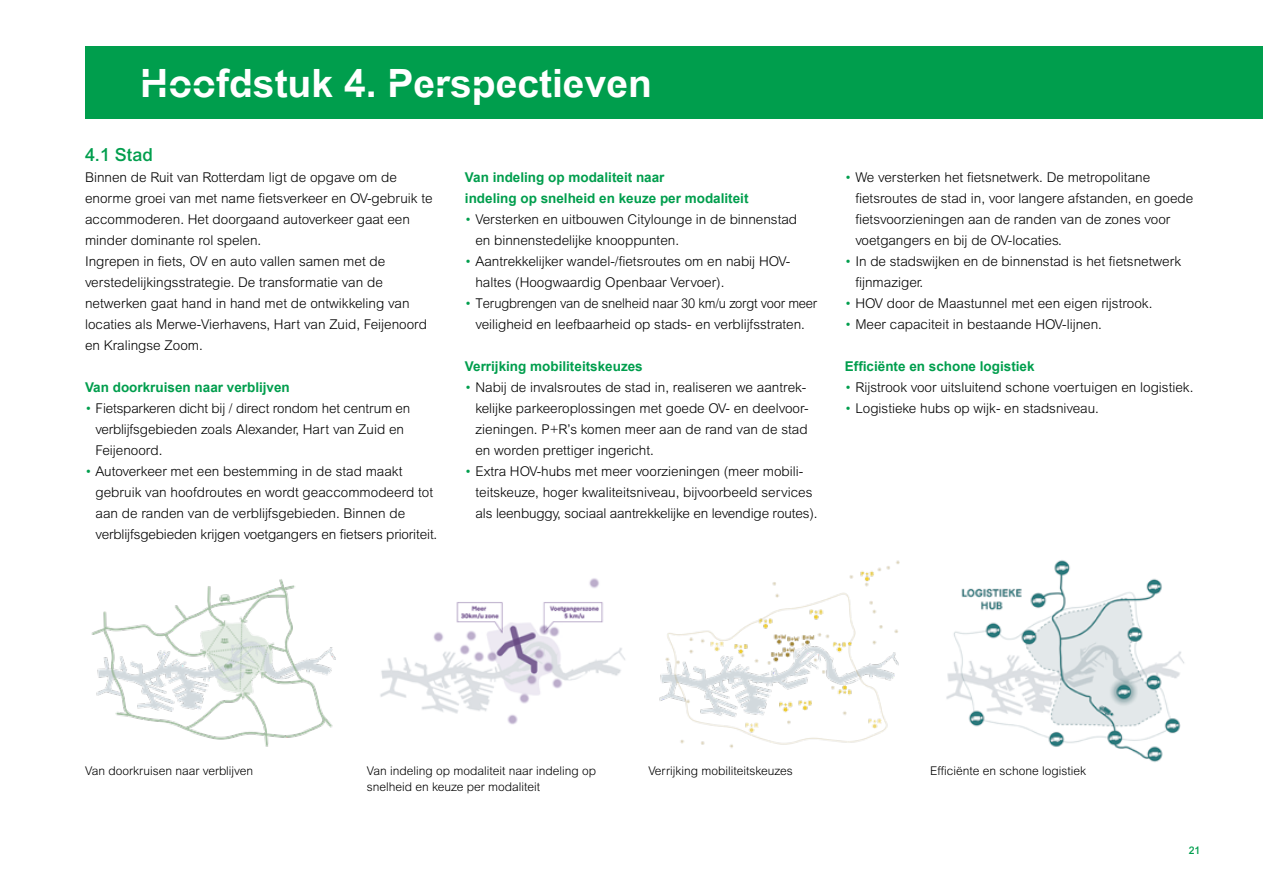
<style>
.page{position:relative;width:1263px;height:893px;background:#fff}
.page>*{position:absolute;margin:0;border:0;box-sizing:border-box;transform-origin:0 0}
.kop_1{font:700 39px "Arialfor Rotterdam";color:#fff}
.tussenkop_2_groen{font:500 18px "Arial MT Std";color:#009e4d}
.Body{font:300 13.5px/21px "Arial MT Std";color:#000}
.kopje_3_groen{font:700 13.5px/21px "Arial";color:#009e4d}
.fotobijschrift{font:300 12px/16.5px "Arial MT Std";color:#000}
.t1{font:500 10.5px "Arial MT Std";color:#009e4d}
.s1{color:#009e4d}
</style>
<div class="page">
<div style="left:85px;top:47px;width:1178px;height:72px;background:#009e4d"></div>
<img style="left:659px;top:560px;width:241px;height:188px">
<img style="left:946px;top:560px;width:239px;height:202px">
<img style="left:380px;top:578px;width:245px;height:147px">
<img style="left:91px;top:579px;width:245px;height:168px">
<h1 class="kop_1" style="left:140px;top:62px;width:513px">Hoofdstuk 4. Perspectieven</h1>
<h2 class="tussenkop_2_groen" style="left:85px;top:144px;width:69px">4.1 Stad</h2>
<p class="Body" style="left:85px;top:167px;width:349px">Binnen de Ruit van Rotterdam ligt de opgave om de enorme groei van met name fietsverkeer en OV-gebruik te accommoderen. Het doorgaand autoverkeer gaat een minder dominante rol spelen.</p>
<p class="Body" style="left:85px;top:251px;width:343px">Ingrepen in fiets, OV en auto vallen samen met de verstedelijkingsstrategie. De transformatie van de netwerken gaat hand in hand met de ontwikkeling van locaties als Merwe-Vierhavens, Hart van Zuid, Feijenoord en Kralingse Zoom.</p>
<h3 class="kopje_3_groen" style="left:85px;top:377px;width:206px">Van doorkruisen naar verblijven</h3>
<p class="Body" style="left:96px;top:398px;width:316px;text-indent:-11px"><span class="s1">•</span> Fietsparkeren dicht bij / direct rondom het centrum en verblijfsgebieden zoals Alexander, Hart van Zuid en<br>Feijenoord.</p>
<p class="Body" style="left:96px;top:461px;width:343px;text-indent:-11px"><span class="s1">•</span> Autoverkeer met een bestemming in de stad maakt gebruik van hoofdroutes en wordt geaccommodeerd tot aan de randen van de verblijfsgebieden. Binnen de verblijfsgebieden krijgen voetgangers en fietsers prioriteit.</p>
<h3 class="kopje_3_groen" style="left:465px;top:167px;width:285px">Van indeling op modaliteit naar<br>indeling op snelheid en keuze per modaliteit</h3>
<p class="Body" style="left:475px;top:209px;width:323px;text-indent:-11px"><span class="s1">•</span> Versterken en uitbouwen Citylounge in de binnenstad en binnenstedelijke knooppunten.</p>
<p class="Body" style="left:475px;top:251px;width:316px;text-indent:-11px"><span class="s1">•</span> Aantrekkelijker wandel-/fietsroutes om en nabij HOV&shy;haltes (Hoogwaardig Openbaar Vervoer).</p>
<p class="Body" style="left:465px;top:293px;width:354px;text-align:center"><span class="s1">•</span> Terugbrengen van de snelheid naar 30 km/u zorgt voor meer veiligheid en leefbaarheid op stads- en verblijfsstraten.</p>
<h3 class="kopje_3_groen" style="left:465px;top:356px;width:179px">Verrijking mobiliteitskeuzes</h3>
<p class="Body" style="left:475px;top:377px;width:335px;text-indent:-11px"><span class="s1">•</span> Nabij de invalsroutes de stad in, realiseren we aantrek&shy;kelijke parkeeroplossingen met goede OV- en deelvoor&shy;zieningen. P+R’s komen meer aan de rand van de stad en worden prettiger ingericht.</p>
<p class="Body" style="left:475px;top:461px;width:343px;text-indent:-11px"><span class="s1">•</span> Extra HOV-hubs met meer voorzieningen (meer mobili&shy;teitskeuze, hoger kwaliteitsniveau, bijvoorbeeld services als leenbuggy, sociaal aantrekkelijke en levendige routes).</p>
<p class="Body" style="left:855px;top:167px;width:339px;text-indent:-11px"><span class="s1">•</span> We versterken het fietsnetwerk. De metropolitane fietsroutes de stad in, voor langere afstanden, en goede fietsvoorzieningen aan de randen van de zones voor voetgangers en bij de OV-locaties.</p>
<p class="Body" style="left:855px;top:251px;width:327px;text-indent:-11px"><span class="s1">•</span> In de stadswijken en de binnenstad is het fietsnetwerk fijnmaziger.</p>
<p class="Body" style="left:845px;top:293px;width:309px"><span class="s1">•</span> HOV door de Maastunnel met een eigen rijstrook.</p>
<p class="Body" style="left:845px;top:314px;width:259px"><span class="s1">•</span> Meer capaciteit in bestaande HOV-lijnen.</p>
<h3 class="kopje_3_groen" style="left:845px;top:356px;width:191px">Efficiënte en schone logistiek</h3>
<p class="Body" style="left:845px;top:377px;width:350px"><span class="s1">•</span> Rijstrook voor uitsluitend schone voertuigen en logistiek.</p>
<p class="Body" style="left:845px;top:398px;width:256px"><span class="s1">•</span> Logistieke hubs op wijk- en stadsniveau.</p>
<p class="fotobijschrift" style="left:85px;top:762px;width:170px">Van doorkruisen naar verblijven</p>
<p class="fotobijschrift" style="left:367px;top:762px;width:231px">Van indeling op modaliteit naar indeling op snelheid en keuze per modaliteit</p>
<p class="fotobijschrift" style="left:648px;top:762px;width:146px">Verrijking mobiliteitskeuzes</p>
<p class="fotobijschrift" style="left:930px;top:762px;width:157px">Efficiënte en schone logistiek</p>
<p class="t1" style="left:1189px;top:844px;width:13px">21</p>
</div>
